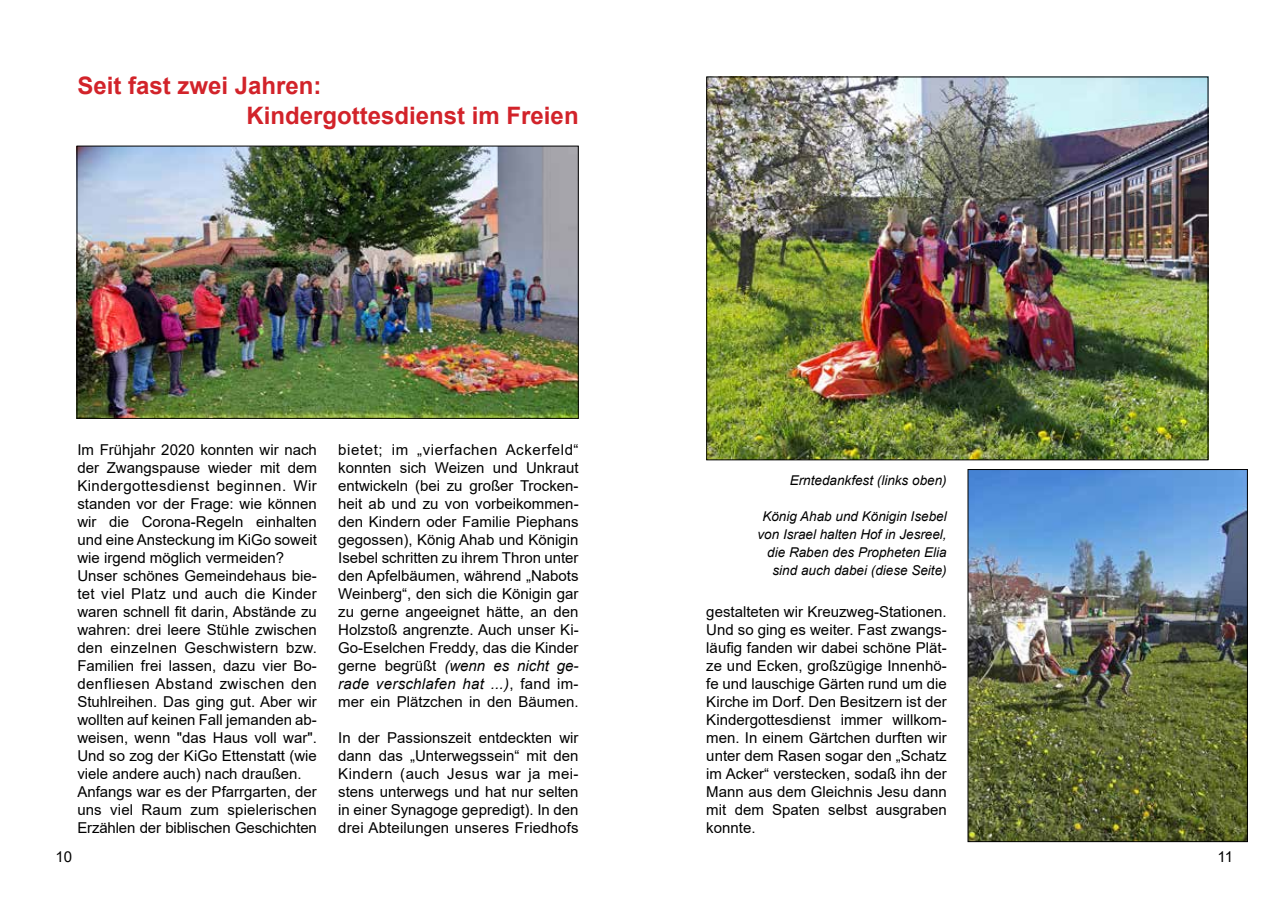
<style>
.page{position:relative;width:1285px;height:919px;background:#fff}
.page>*{position:absolute;margin:0;border:0;box-sizing:border-box;transform-origin:0 0}
.t1{font:700 24px/30px "Arial";color:#d2232a}
.t2{font:15px/18px "Arial";color:#000;text-align:justify}
.t3{font:italic 13.5px/18px "Arial";color:#000;text-align:right}
.s1{font-style:italic}
</style>
<div class="page">
<img style="left:708px;top:79px;width:498px;height:379px">
<img style="left:79px;top:148px;width:497px;height:268px">
<div style="left:77px;top:146px;width:501px;height:272px;border:1px solid #000"></div>
<img style="left:969px;top:471px;width:276px;height:368px">
<div style="left:967px;top:469px;width:280px;height:372px;border:1px solid #000"></div>
<h1 class="t1" style="left:246px;top:71px;width:334px;text-indent:-169px">Seit fast zwei Jahren:<br>Kindergottesdienst im Freien</h1>
<p class="t2" style="left:77px;top:440px;width:241px;text-align:left">Im Frühjahr 2020 konnten wir nach der Zwangspause wieder mit dem Kindergottesdienst beginnen. Wir standen vor der Frage: wie können wir die Corona-Regeln einhalten und eine Ansteckung im KiGo soweit wie irgend möglich vermeiden?<br>Unser schönes Gemeindehaus bie&shy;tet viel Platz und auch die Kinder waren schnell fit darin, Abstände zu wahren: drei leere Stühle zwischen den einzelnen Geschwistern bzw.<br>Familien frei lassen, dazu vier Bo&shy;denfliesen Abstand zwischen den Stuhlreihen. Das ging gut. Aber wir wollten auf keinen Fall jemanden ab&shy;weisen, wenn "das Haus voll war".<br>Und so zog der KiGo Ettenstatt (wie viele andere auch) nach draußen.<br>Anfangs war es der Pfarrgarten, der uns viel Raum zum spielerischen Erzählen der biblischen Geschichten</p>
<p class="t2" style="left:338px;top:440px;width:242px">bietet; im „vierfachen Ackerfeld“ konnten sich Weizen und Unkraut entwickeln (bei zu großer Trocken&shy;heit ab und zu von vorbeikommen&shy;den Kindern oder Familie Piephans gegossen), König Ahab und Königin Isebel schritten zu ihrem Thron unter den Apfelbäumen, während „Nabots Weinberg“, den sich die Königin gar zu gerne angeeignet hätte, an den Holzstoß angrenzte. Auch unser Ki-Go-Eselchen Freddy, das die Kinder gerne begrüßt <span class="s1">(wenn es nicht ge&shy;rade verschlafen hat ...)</span>, fand im&shy;mer ein Plätzchen in den Bäumen.</p>
<p class="t2" style="left:338px;top:728px;width:242px">In der Passionszeit entdeckten wir dann das „Unterwegssein“ mit den Kindern (auch Jesus war ja mei&shy;stens unterwegs und hat nur selten in einer Synagoge gepredigt). In den drei Abteilungen unseres Friedhofs</p>
<p class="t3" style="left:789px;top:471px;width:158px">Erntedankfest (links oben)</p>
<p class="t3" style="left:757px;top:507px;width:191px">König Ahab und Königin Isebel von Israel halten Hof in Jesreel, die Raben des Propheten Elia sind auch dabei (diese Seite)</p>
<p class="t2" style="left:706px;top:602px;width:242px">gestalteten wir Kreuzweg-Stationen.<br>Und so ging es weiter. Fast zwangs&shy;läufig fanden wir dabei schöne Plät&shy;ze und Ecken, großzügige Innenhö&shy;fe und lauschige Gärten rund um die Kirche im Dorf. Den Besitzern ist der Kindergottesdienst immer willkom&shy;men. In einem Gärtchen durften wir unter dem Rasen sogar den „Schatz im Acker“ verstecken, sodaß ihn der Mann aus dem Gleichnis Jesu dann mit dem Spaten selbst ausgraben konnte.</p>
<p class="t2" style="left:55px;top:847px;width:18px">10</p>
<p class="t2" style="left:1217px;top:847px;width:17px">11</p>
</div>
